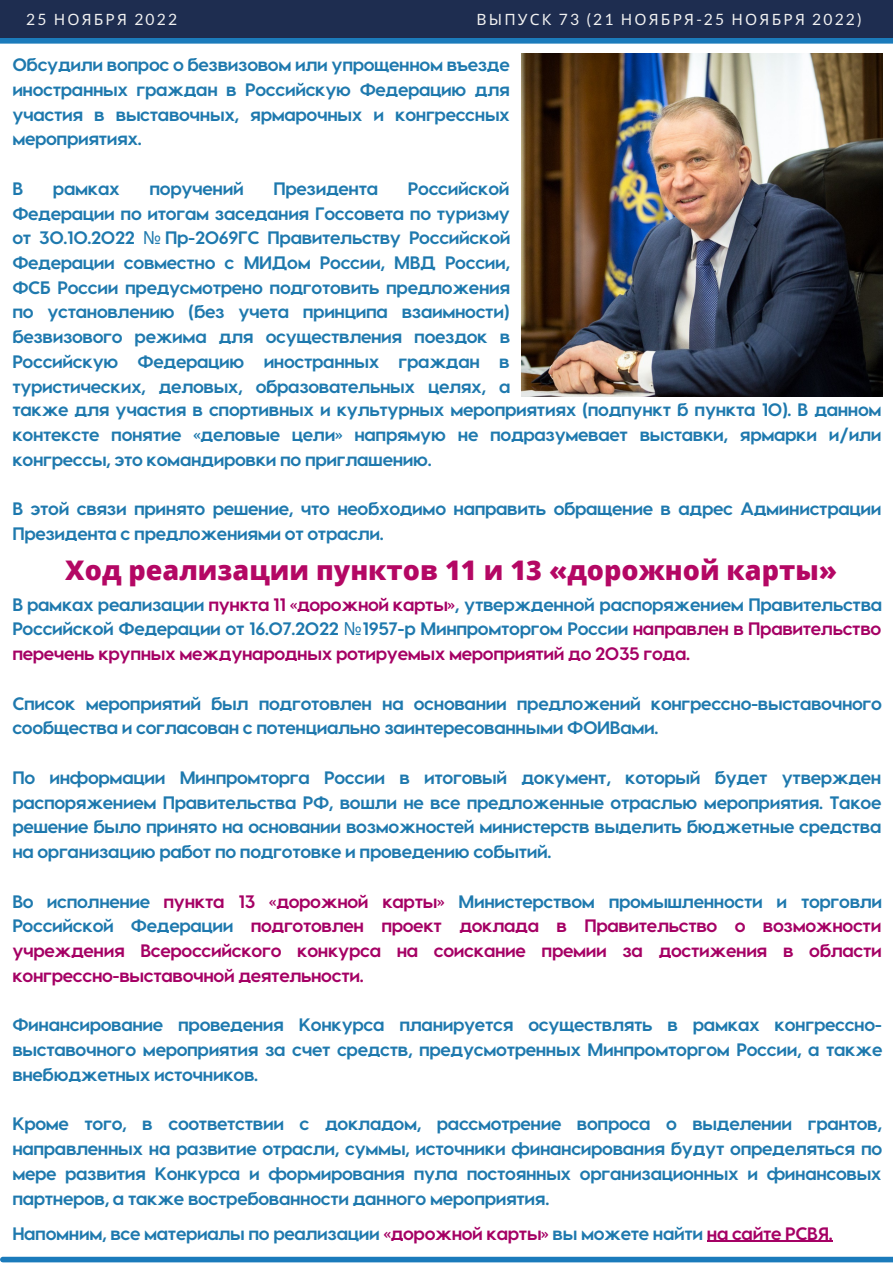
<style>
.page{position:relative;width:893px;height:1264px;background:#fff}
.page>*{position:absolute;margin:0;border:0;box-sizing:border-box;transform-origin:0 0}
.t1{font:800 27px "Open Sans";color:#b40764}
.t2{font:700 18px/24.8px "Visby CF";letter-spacing:-.02em;color:#1e79ae;text-align:justify}
.t3{font:700 18px/24.8px "Visby CF";letter-spacing:-.02em;color:#a50064;text-align:justify}
.t4{font:15.6px "Noto Sans";letter-spacing:.14em;color:#f2f2f2}
.t5{font:15.6px "Lato";letter-spacing:.14em;color:#f2f2f2}
.s1{font-family:"Noto Sans"}
.s2{font-family:"Lato"}
.s3{font-family:"Noto Sans";font-weight:400}
.s4{color:#fff}
.s5{color:#a50064}
.s6{color:#1e79ae}
</style>
<div class="page">
<div style="left:0;top:0;width:892px;height:38px;background:#1e2d50"></div>
<div style="left:3px;top:1256px;width:889px;height:6px;background:#1b7bbb"></div>
<div style="left:0;top:38px;width:892px;height:6px;background:#1b7bbb"></div>
<img style="left:521px;top:54px;width:361px;height:343px">
<hr style="left:706px;top:1240px;width:126px;height:1px;background:#a50064">
<p class="t5" style="left:26px;top:10px;width:152px">25 <span class="s1">НОЯБРЯ</span> 2022</p>
<p class="t4" style="left:476px;top:8px;width:386px">ВЫПУСК <span class="s2">73 (21</span> НОЯБРЯ<span class="s2">-25</span> НОЯБРЯ <span class="s2">2022)</span></p>
<p class="t2" style="left:12px;top:51px;width:499px">Обсудили вопрос о безвизовом или упрощенном въезде иностранных граждан в Российскую Федерацию для участия в выставочных, ярмарочных и конгрессных мероприятиях.</p>
<p class="t2" style="left:12px;top:175px;width:12px">В</p>
<p class="t2" style="left:53px;top:175px;width:68px">рамках</p>
<p class="t2" style="left:149px;top:175px;width:96px">поручений</p>
<p class="t2" style="left:273px;top:175px;width:106px">Президента</p>
<p class="t2" style="left:12px;top:175px;width:870px;text-align:left;text-indent:395px">Российской<br>Федерации по итогам заседания Госсовета по туризму<br>от 30.10.2022 <span class="s3">№</span> Пр-2069ГС Правительству Российской<br>Федерации совместно с МИДом России, МВД России,<br>ФСБ России предусмотрено подготовить предложения<br>по установлению (без учета принципа взаимности)<br>безвизового режима для осуществления поездок в<br>Российскую Федерацию иностранных граждан в<br>туристических, деловых, образовательных целях, а<br><span class="s4">также д</span>д<span class="s4">л</span>л<span class="s4">я</span>я<span class="s4">у</span>у<span class="s4">ч</span>ч<span class="s4">а</span>астия в спортивных и культурных мероприятиях (подпункт б пункта 10). В данном контексте понятие «деловые цели» напрямую не подразумевает выставки, ярмарки и/или конгрессы, это командировки по приглашению.</p>
<p class="t2" style="left:12px;top:495px;width:870px">В этой связи принято решение, что необходимо направить обращение в адрес Администрации<br>Президента с предложениями от отрасли.</p>
<h1 class="t1" style="left:65px;top:551px;width:773px">Ход реализации пунктов 11 и 13 «дорожной карты»</h1>
<p class="t2" style="left:12px;top:591px;width:871px">В рамках реализации <span class="s5">пункта 11 «дорожной карты»</span>, утвержденной распоряжением Правительства Российской Федерации от 16.07.2022 <span class="s3">№</span>1957-р Минпромторгом России <span class="s5">направлен в Правительство перечень крупных международных ротируемых мероприятий до 2035 года.</span></p>
<p class="t2" style="left:12px;top:690px;width:871px">Список мероприятий был подготовлен на основании предложений конгрессно-выставочного сообщества и согласован с потенциально заинтересованными ФОИВами.</p>
<p class="t2" style="left:12px;top:764px;width:870px">По информации Минпромторга России в итоговый документ, который будет утвержден распоряжением Правительства РФ, вошли не все предложенные отраслью мероприятия. Такое решение было принято на основании возможностей министерств выделить бюджетные средства на организацию работ по подготовке и проведению событий.</p>
<p class="t3" style="left:12px;top:887px;width:871px"><span class="s6">Во исполнение</span> пункта 13 «дорожной карты» <span class="s6">Министерством промышленности и торговли Российской Федерации</span> подготовлен проект доклада в Правительство о возможности учреждения Всероссийского конкурса на соискание премии за достижения в области конгрессно-выставочной деятельности.</p>
<p class="t2" style="left:12px;top:1011px;width:871px">Финансирование проведения Конкурса планируется осуществлять в рамках конгрессно&shy;выставочного мероприятия за счет средств, предусмотренных Минпромторгом России, а также внебюджетных источников.</p>
<p class="t2" style="left:12px;top:1110px;width:871px">Кроме того, в соответствии с докладом, рассмотрение вопроса о выделении грантов, направленных на развитие отрасли, суммы, источники финансирования будут определяться по мере развития Конкурса и формирования пула постоянных организационных и финансовых партнеров, а также востребованности данного мероприятия.</p>
<p class="t2" style="left:12px;top:1219px;width:821px">Напомним, все материалы по реализации <span class="s5">«дорожной карты»</span> вы можете найти <span class="s5">на сайте РСВЯ.</span></p>
</div>
